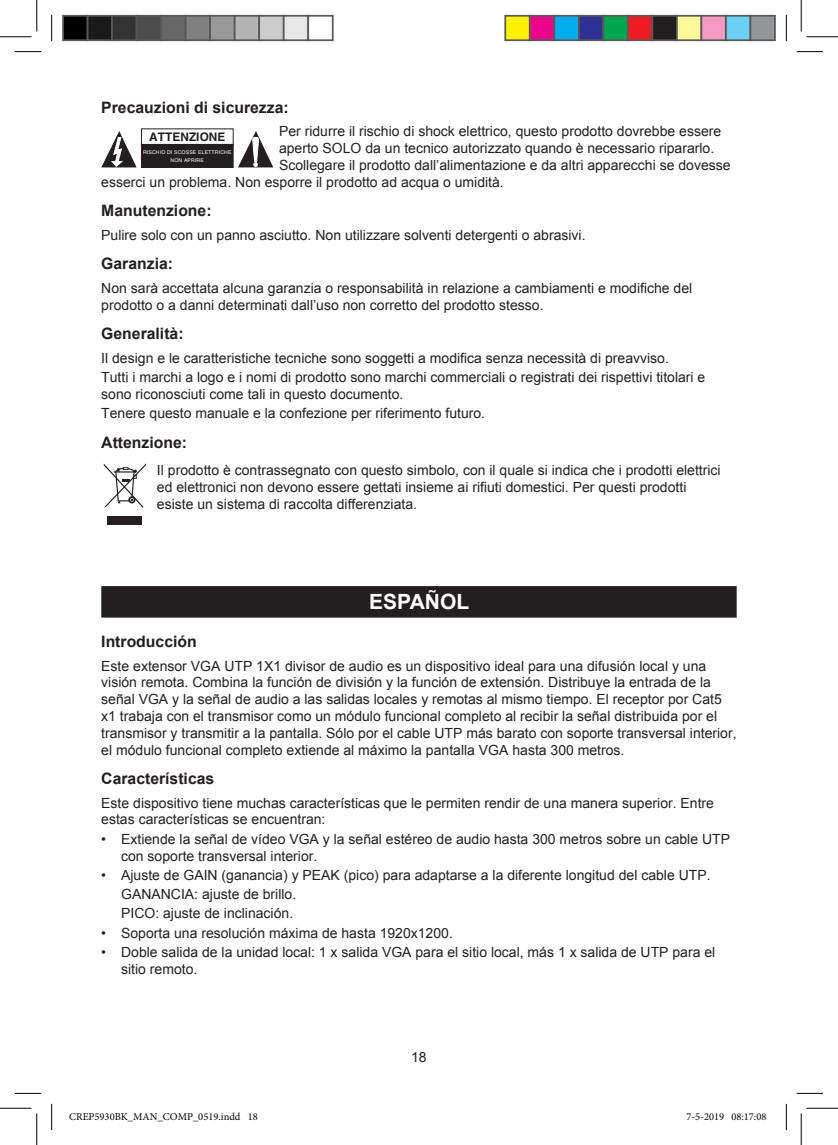
<style>
.page{position:relative;width:838px;height:1145px;background:#fff}
.page>*{position:absolute;margin:0;border:0;box-sizing:border-box;transform-origin:0 0}
.t1{font:700 21px "Arial";color:#fff}
.t2{font:700 15.75px "Arial";color:#231f20}
.t3{font:14px/16.8px "Arial";color:#231f20}
.t4{font:700 11.9px "Helvetica LT Std";letter-spacing:.005em;color:#231f20}
.t5{font:10.5px "Minion Pro";color:#000}
.t6{font:5.08px/7.9px "Helvetica LT Std";letter-spacing:.03em;color:#fff;text-align:center}
</style>
<div class="page">
<div style="left:101px;top:586px;width:635px;height:32px;background:#231f20"></div>
<svg style="left:104px;top:463px;width:42px;height:45px"></svg>
<div style="left:107px;top:516px;width:35px;height:9px;background:#231f20"></div>
<svg style="left:238px;top:131px;width:35px;height:36px"></svg>
<svg style="left:101px;top:131px;width:36px;height:36px"></svg>
<div style="left:141px;top:144px;width:92px;height:23px;background:#231f20"></div>
<svg style="left:15px;top:51px;width:26px;height:1px"></svg>
<svg style="left:796px;top:51px;width:27px;height:1px"></svg>
<svg style="left:15px;top:1093px;width:26px;height:1px"></svg>
<svg style="left:796px;top:1093px;width:27px;height:1px"></svg>
<svg style="left:51px;top:15px;width:1px;height:26px"></svg>
<svg style="left:51px;top:1104px;width:1px;height:26px"></svg>
<svg style="left:786px;top:15px;width:1px;height:26px"></svg>
<svg style="left:786px;top:1104px;width:1px;height:26px"></svg>
<hr style="left:0;top:36px;width:32px;height:1px;background:#000">
<hr style="left:806px;top:36px;width:31px;height:1px;background:#000">
<hr style="left:0;top:1108px;width:32px;height:1px;background:#000">
<hr style="left:806px;top:1108px;width:31px;height:1px;background:#000">
<hr style="left:36px;top:0;width:1px;height:31px;background:#000">
<hr style="left:36px;top:1113px;width:1px;height:32px;background:#000">
<hr style="left:800px;top:0;width:1px;height:31px;background:#000">
<hr style="left:800px;top:1113px;width:1px;height:32px;background:#000">
<div style="left:63px;top:16px;width:25px;height:24px;background:#000"></div>
<div style="left:62px;top:15px;width:26px;height:26px;border:2px solid #595959"></div>
<div style="left:88px;top:16px;width:24px;height:24px;background:#1a1a1a"></div>
<div style="left:87px;top:15px;width:26px;height:26px;border:2px solid #595959"></div>
<div style="left:112px;top:16px;width:25px;height:24px;background:#333"></div>
<div style="left:111px;top:15px;width:26px;height:26px;border:2px solid #595959"></div>
<div style="left:137px;top:16px;width:24px;height:24px;background:#4d4d4d"></div>
<div style="left:136px;top:15px;width:26px;height:26px;border:2px solid #595959"></div>
<div style="left:161px;top:16px;width:25px;height:24px;background:#666"></div>
<div style="left:160px;top:15px;width:26px;height:26px;border:2px solid #595959"></div>
<div style="left:186px;top:16px;width:24px;height:24px;background:#808080"></div>
<div style="left:185px;top:15px;width:26px;height:26px;border:2px solid #595959"></div>
<div style="left:210px;top:16px;width:25px;height:24px;background:#999"></div>
<div style="left:209px;top:15px;width:26px;height:26px;border:2px solid #595959"></div>
<div style="left:235px;top:16px;width:24px;height:24px;background:#b3b3b3"></div>
<div style="left:234px;top:15px;width:26px;height:26px;border:2px solid #595959"></div>
<div style="left:259px;top:16px;width:25px;height:24px;background:#ccc"></div>
<div style="left:258px;top:15px;width:26px;height:26px;border:2px solid #595959"></div>
<div style="left:284px;top:16px;width:24px;height:24px;background:#e6e6e6"></div>
<div style="left:283px;top:15px;width:26px;height:26px;border:2px solid #595959"></div>
<div style="left:307px;top:15px;width:26px;height:26px;border:2px solid #595959"></div>
<div style="left:505px;top:16px;width:24px;height:24px;background:#fff101"></div>
<div style="left:504px;top:15px;width:26px;height:26px;border:2px solid #595959"></div>
<div style="left:529px;top:16px;width:25px;height:24px;background:#ed028c"></div>
<div style="left:529px;top:15px;width:26px;height:26px;border:2px solid #595959"></div>
<div style="left:554px;top:16px;width:24px;height:24px;background:#00aeef"></div>
<div style="left:553px;top:15px;width:26px;height:26px;border:2px solid #595959"></div>
<div style="left:578px;top:16px;width:25px;height:24px;background:#2e3092"></div>
<div style="left:578px;top:15px;width:26px;height:26px;border:2px solid #595959"></div>
<div style="left:603px;top:16px;width:24px;height:24px;background:#00a54f"></div>
<div style="left:602px;top:15px;width:26px;height:26px;border:2px solid #595959"></div>
<div style="left:627px;top:16px;width:25px;height:24px;background:#ee1d23"></div>
<div style="left:627px;top:15px;width:26px;height:26px;border:2px solid #595959"></div>
<div style="left:652px;top:16px;width:24px;height:24px;background:#231f20"></div>
<div style="left:651px;top:15px;width:26px;height:26px;border:2px solid #595959"></div>
<div style="left:676px;top:16px;width:25px;height:24px;background:#fff79a"></div>
<div style="left:676px;top:15px;width:26px;height:26px;border:2px solid #595959"></div>
<div style="left:701px;top:16px;width:24px;height:24px;background:#f499c2"></div>
<div style="left:700px;top:15px;width:26px;height:26px;border:2px solid #595959"></div>
<div style="left:725px;top:16px;width:25px;height:24px;background:#6bcff6"></div>
<div style="left:725px;top:15px;width:26px;height:26px;border:2px solid #595959"></div>
<div style="left:750px;top:16px;width:24px;height:24px;background:#939598"></div>
<div style="left:749px;top:15px;width:26px;height:26px;border:2px solid #595959"></div>
<p class="t2" style="left:101px;top:96px;width:189px">Precauzioni di sicurezza:</p>
<p class="t3" style="left:279px;top:123px;width:443px">Per ridurre il rischio di shock elettrico, questo prodotto dovrebbe essere</p>
<p class="t3" style="left:279px;top:140px;width:436px">aperto SOLO da un tecnico autorizzato quando è necessario ripararlo.</p>
<p class="t3" style="left:279px;top:157px;width:453px">Scollegare il prodotto dall’alimentazione e da altri apparecchi se dovesse</p>
<p class="t3" style="left:101px;top:173px;width:404px">esserci un problema. Non esporre il prodotto ad acqua o umidità.</p>
<p class="t2" style="left:101px;top:200px;width:112px">Manutenzione:</p>
<p class="t3" style="left:101px;top:226px;width:485px">Pulire solo con un panno asciutto. Non utilizzare solventi detergenti o abrasivi.</p>
<p class="t2" style="left:101px;top:253px;width:73px">Garanzia:</p>
<p class="t3" style="left:101px;top:279px;width:592px">Non sarà accettata alcuna garanzia o responsabilità in relazione a cambiamenti e modifiche del prodotto o a danni determinati dall’uso non corretto del prodotto stesso.</p>
<p class="t2" style="left:101px;top:322px;width:84px">Generalità:</p>
<p class="t3" style="left:101px;top:348px;width:605px;line-height:19.2px">Il design e le caratteristiche tecniche sono soggetti a modifica senza necessità di preavviso.<br>Tutti i marchi a logo e i nomi di prodotto sono marchi commerciali o registrati dei rispettivi titolari e</p>
<p class="t3" style="left:101px;top:384px;width:385px;line-height:19.2px">sono riconosciuti come tali in questo documento.<br>Tenere questo manuale e la confezione per riferimento futuro.</p>
<p class="t2" style="left:101px;top:431px;width:87px">Attenzione:</p>
<p class="t3" style="left:157px;top:462px;width:565px">Il prodotto è contrassegnato con questo simbolo, con il quale si indica che i prodotti elettrici ed elettronici non devono essere gettati insieme ai rifiuti domestici. Per questi prodotti esiste un sistema di raccolta differenziata.</p>
<p class="t4" style="left:149px;top:129px;width:78px">ATTENZIONE</p>
<p class="t6" style="left:143px;top:148px;width:90px">RISCHIO DI SCOSSE ELETTRICHE<br>NON APRIRE</p>
<h1 class="t1" style="left:369px;top:586px;width:101px">ESPAÑOL</h1>
<p class="t2" style="left:101px;top:630px;width:97px">Introducción</p>
<p class="t3" style="left:101px;top:657px;width:636px">Este extensor VGA UTP 1X1 divisor de audio es un dispositivo ideal para una difusión local y una visión remota. Combina la función de división y la función de extensión. Distribuye la entrada de la señal VGA y la señal de audio a las salidas locales y remotas al mismo tiempo. El receptor por Cat5 x1 trabaja con el transmisor como un módulo funcional completo al recibir la señal distribuida por el transmisor y transmitir a la pantalla. Sólo por el cable UTP más barato con soporte transversal interior, el módulo funcional completo extiende al máximo la pantalla VGA hasta 300 metros.</p>
<p class="t2" style="left:101px;top:767px;width:114px">Características</p>
<p class="t3" style="left:101px;top:794px;width:614px">Este dispositivo tiene muchas características que le permiten rendir de una manera superior. Entre estas características se encuentran:</p>
<p class="t3" style="left:121px;top:830px;width:610px;text-indent:-20px">• Extiende la señal de vídeo VGA y la señal estéreo de audio hasta 300 metros sobre un cable UTP con soporte transversal interior.</p>
<p class="t3" style="left:121px;top:865px;width:591px;line-height:19.2px;text-indent:-20px">• Ajuste de GAIN (ganancia) y PEAK (pico) para adaptarse a la diferente longitud del cable UTP.<br>GANANCIA: ajuste de brillo.<br>PICO: ajuste de inclinación.</p>
<p class="t3" style="left:101px;top:924px;width:353px">• Soporta una resolución máxima de hasta 1920x1200.</p>
<p class="t3" style="left:121px;top:944px;width:595px;text-indent:-20px">• Doble salida de la unidad local: 1 x salida VGA para el sitio local, más 1 x salida de UTP para el sitio remoto.</p>
<p class="t3" style="left:411px;top:1049px;width:17px">18</p>
<p class="t5" style="left:69px;top:1109px;width:190px">CREP5930BK_MAN_COMP_0519.indd 18</p>
<p class="t5" style="left:686px;top:1109px;width:81px">7-5-2019 08:17:08</p>
</div>
